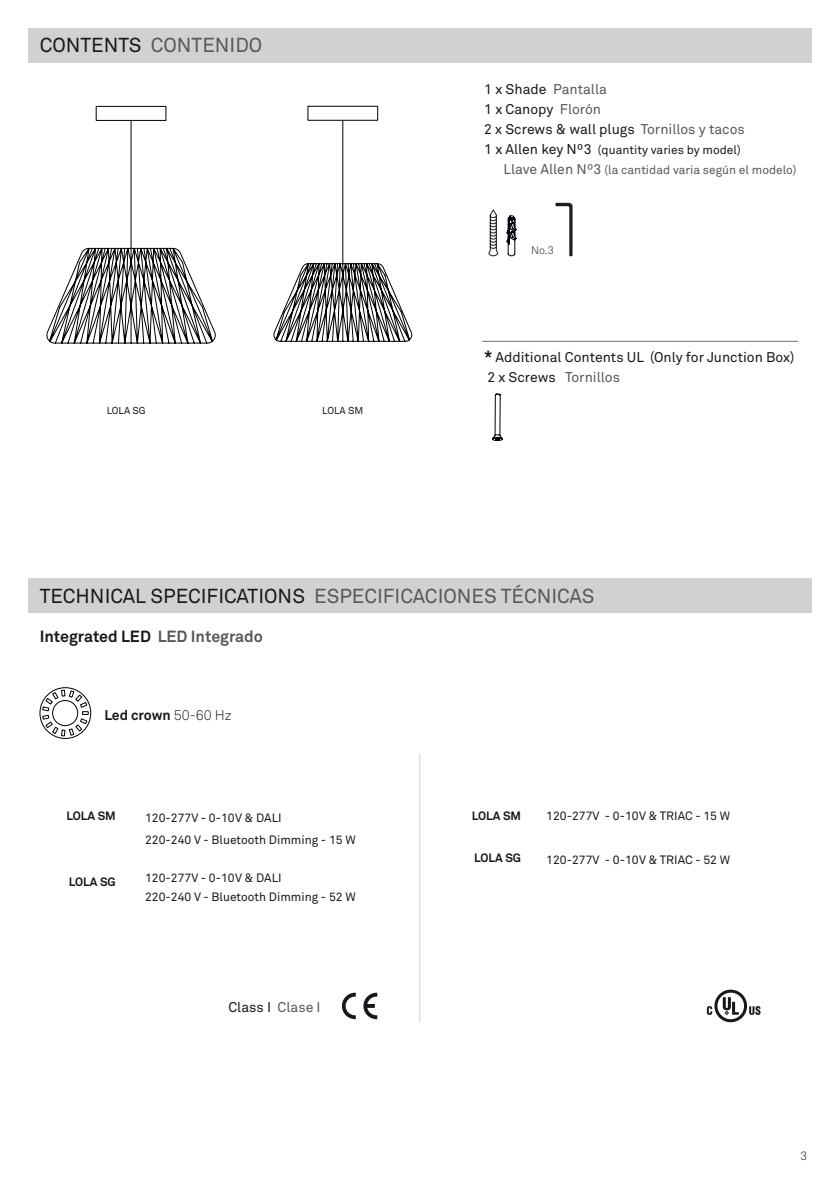
<style>
.page{position:relative;width:840px;height:1191px;background:#fff}
.page>*{position:absolute;margin:0;border:0;box-sizing:border-box;transform-origin:0 0}
.t1{font:20px "Akkurat";color:#58585a}
.t2{font:20px "Akkurat Pro";color:#58585a}
.t3{font:700 16px "Akkurat Pro";color:#1a171c}
.t4{font:14px/20px "Akkurat";color:#1a171c}
.t5{font:700 14px "Akkurat Pro";letter-spacing:-.005em;color:#1a171c}
.t6{font:12px/22px "Akkurat Pro";color:#1a171c}
.t7{font:12px/20px "Akkurat";color:#58585a}
.t8{font:700 12px "Akkurat Pro";color:#1a171c}
.t9{font:300 12px "Akkurat Pro";color:#1a171c}
.t10{font:300 10.8px "Akkurat Pro";color:#1a171c}
.t11{font:10px "Akkurat Pro";color:#1a171c}
.s1{color:#1a171c}
.s2{color:#58585a}
.s3{font-size:14px;color:#1a171c}
.s4{font-size:14px}
.s5{font-weight:700;font-size:16px}
.s6{font-family:"Akkurat";font-weight:300}
</style>
<div class="page">
<div style="left:28px;top:28px;width:783px;height:34px;background:#d0d1d2"></div>
<div style="left:28px;top:578px;width:783px;height:34px;background:#d0d1d2"></div>
<hr style="left:419px;top:754px;width:1px;height:268px;background:#d0d1d2">
<svg style="left:342px;top:992px;width:13px;height:27px"></svg>
<svg style="left:363px;top:992px;width:14px;height:27px"></svg>
<svg style="left:706px;top:989px;width:54px;height:33px"></svg>
<svg style="left:488px;top:209px;width:10px;height:47px"></svg>
<svg style="left:506px;top:215px;width:10px;height:41px"></svg>
<svg style="left:555px;top:203px;width:17px;height:53px"></svg>
<hr style="left:482px;top:341px;width:315px;height:1px;background:#707173">
<svg style="left:46px;top:118px;width:170px;height:226px"></svg>
<div style="left:96px;top:106px;width:70px;height:15px;background:#fff;border:1px solid #010000"></div>
<svg style="left:273px;top:118px;width:139px;height:224px"></svg>
<div style="left:307px;top:106px;width:71px;height:14px;background:#fff"></div>
<svg style="left:492px;top:393px;width:10px;height:48px"></svg>
<div style="left:40px;top:687px;width:51px;height:51px;border:1px solid #010000;border-radius:50%"></div>
<svg style="left:42px;top:690px;width:46px;height:46px"></svg>
<div style="left:52px;top:700px;width:26px;height:26px;border:1px solid #010000;border-radius:50%"></div>
<h1 class="t2" style="left:40px;top:34px;width:224px"><span class="s1">CONTENTS</span> CONTENIDO</h1>
<p class="t11" style="left:107px;top:404px;width:40px">LOLA SG</p>
<p class="t11" style="left:322px;top:404px;width:42px">LOLA SM</p>
<p class="t4" style="left:484px;top:78px;width:262px">1 x Shade <span class="s2">Pantalla<br></span>1 x Canopy <span class="s2">Florón<br></span>2 x Screws &amp; wall plugs <span class="s2">Tornillos y tacos</span></p>
<p class="t7" style="left:503px;top:139px;width:294px;text-indent:-19px"><span class="s3">1 x Allen key Nº3</span> <span class="s1">(quantity varies by model)<br></span><span class="s4">Llave Allen Nº3</span> (la cantidad varia según el modelo)</p>
<p class="t10" style="left:531px;top:243px;width:24px">No.3</p>
<p class="t4" style="left:484px;top:346px;width:311px"><span class="s5">*</span> Additional Contents UL (Only for Junction Box)<br>2 x Screws <span class="s2">Tornillos</span></p>
<h1 class="t1" style="left:40px;top:583px;width:556px"><span class="s1">TECHNICAL SPECIFICATIONS</span> ESPECIFICACIONES TÉCNICAS</h1>
<h2 class="t3" style="left:40px;top:626px;width:225px">Integrated LED <span class="s2">LED Integrado</span></h2>
<p class="t5" style="left:104px;top:706px;width:129px">Led crown <span class="s6">50-60 Hz</span></p>
<p class="t8" style="left:66px;top:808px;width:51px">LOLA SM</p>
<p class="t8" style="left:69px;top:874px;width:48px">LOLA SG</p>
<p class="t6" style="left:145px;top:806px;width:212px">120-277V - 0-10V &amp; DALI<br>220-240 V - Bluetooth Dimming - 15 W</p>
<p class="t6" style="left:145px;top:868px;width:212px;line-height:19px">120-277V - 0-10V &amp; DALI<br>220-240 V - Bluetooth Dimming - 52 W</p>
<p class="t4" style="left:228px;top:996px;width:94px">Class I <span class="s2">Clase I</span></p>
<p class="t8" style="left:471px;top:808px;width:51px">LOLA SM</p>
<p class="t8" style="left:474px;top:850px;width:48px">LOLA SG</p>
<p class="t6" style="left:546px;top:805px;width:185px">120-277V - 0-10V &amp; TRIAC - 15 W</p>
<p class="t6" style="left:546px;top:849px;width:185px">120-277V - 0-10V &amp; TRIAC - 52 W</p>
<p class="t9" style="left:800px;top:1148px;width:8px">3</p>
</div>
